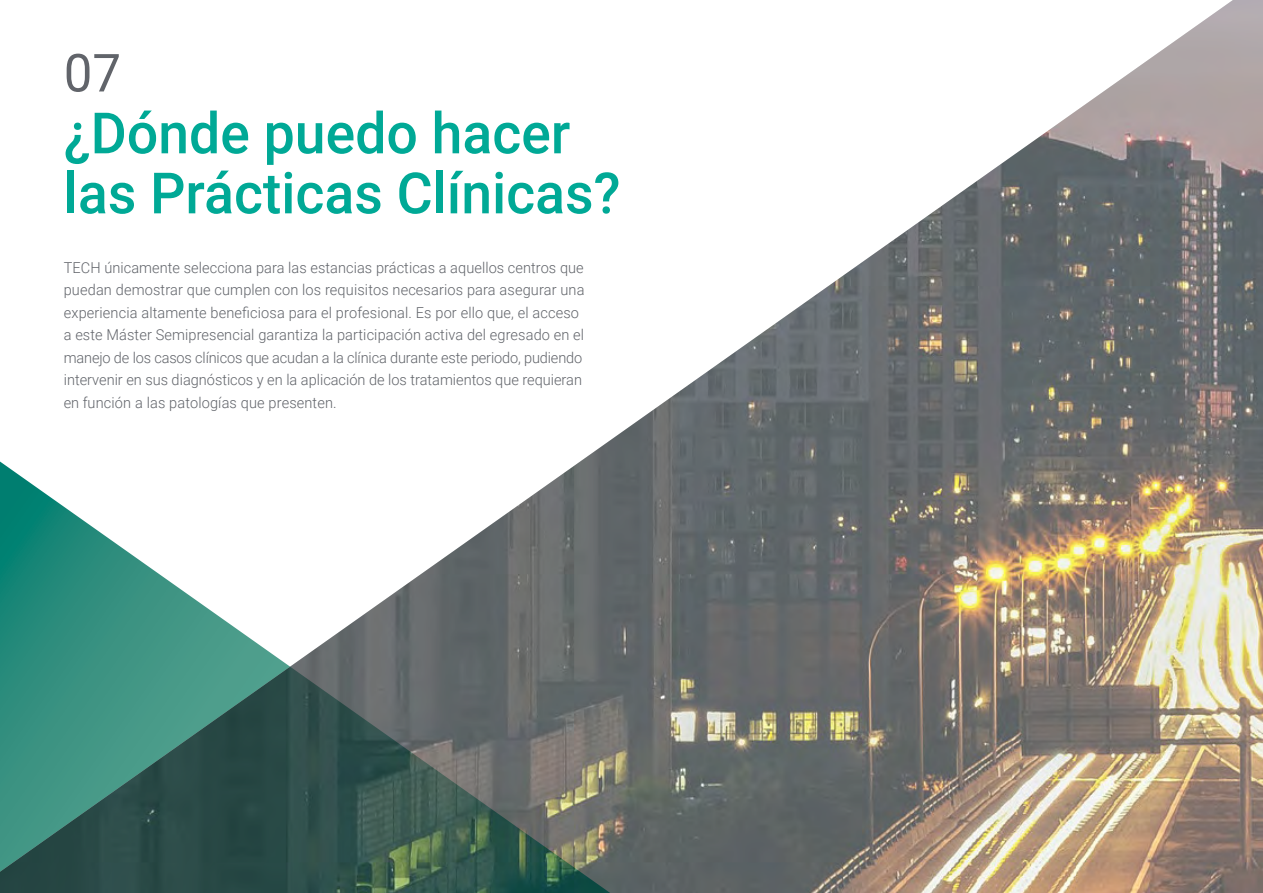
<style>
.page{position:relative;width:1263px;height:893px;background:#fff}
.page>*{position:absolute;margin:0;border:0;box-sizing:border-box;transform-origin:0 0}
.t1{font:500 57px/60px "Roboto";color:#00a996}
.t2{font:52.5px "Roboto";color:#61646a}
.t3{font:300 15px/22.5px "Roboto";letter-spacing:.005em;color:#61646a}
</style>
<div class="page">
<img style="left:0;top:0;width:1263px;height:893px">
<h2 class="t2" style="left:64px;top:36px;width:59px">07</h2>
<h1 class="t1" style="left:64px;top:101px;width:558px">¿Dónde puedo hacer las Prácticas Clínicas?</h1>
<p class="t3" style="left:64px;top:255px;width:522px">TECH únicamente selecciona para las estancias prácticas a aquellos centros que puedan demostrar que cumplen con los requisitos necesarios para asegurar una experiencia altamente beneficiosa para el profesional. Es por ello que, el acceso a este Máster Semipresencial garantiza la participación activa del egresado en el manejo de los casos clínicos que acudan a la clínica durante este periodo, pudiendo intervenir en sus diagnósticos y en la aplicación de los tratamientos que requieran en función a las patologías que presenten.</p>
</div>
